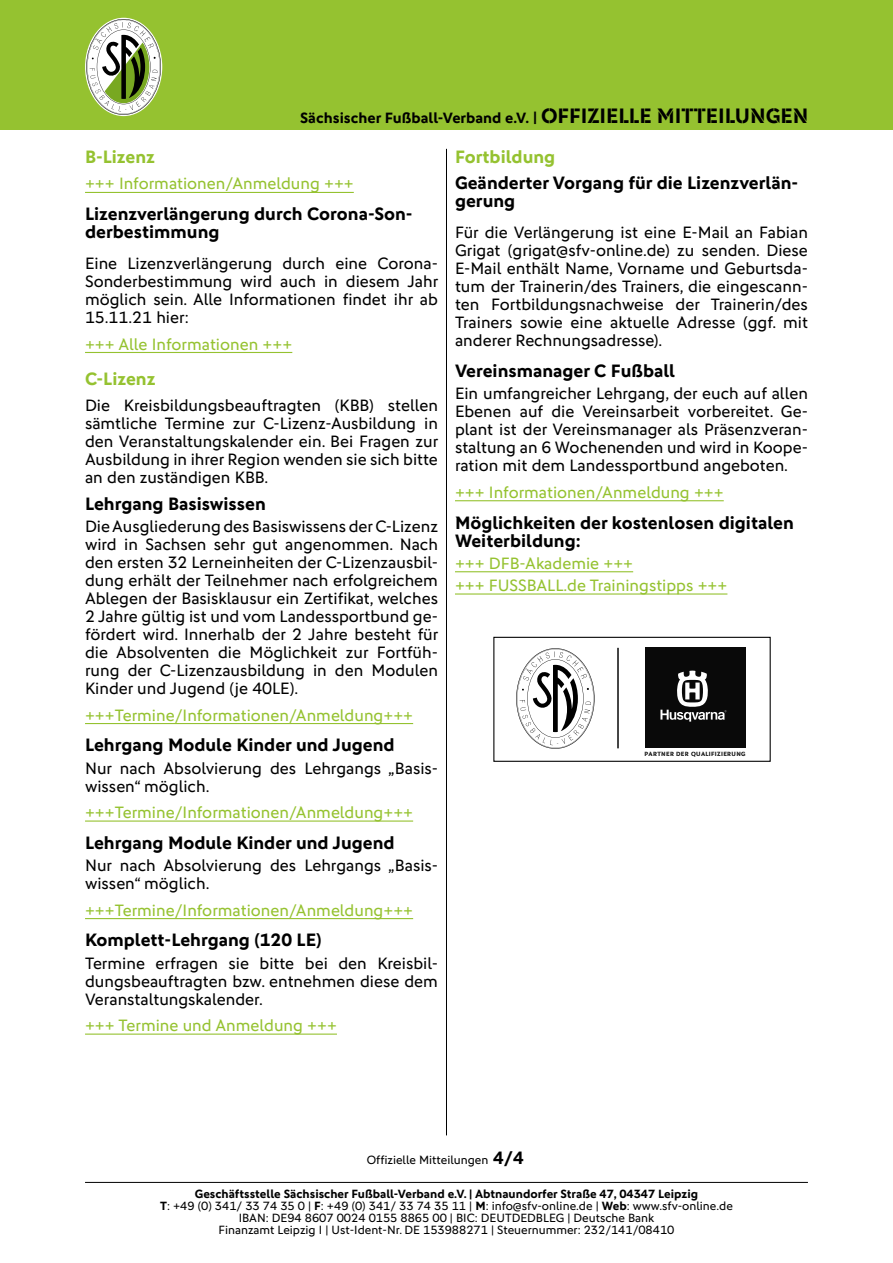
<style>
.page{position:relative;width:893px;height:1263px;background:#fff}
.page>*{position:absolute;margin:0;border:0;box-sizing:border-box;transform-origin:0 0}
.t1{font:700 18px/18px "DFB Sans";color:#000}
.t2{font:700 18px "DFB Sans";color:#95c230}
.t3{font:16.5px/18px "DFB Sans";color:#000;text-align:justify}
.t4{font:16.5px/22.2px "DFB Sans";color:#95c230}
.t5{font:700 15px "DFB Sans";color:#000}
.t6{font:12px/12px "DFB Sans";color:#000;text-align:center}
.t7{font:6.15px "DFB Stencil";letter-spacing:.055em;color:#000}
.s1{font-family:"DFB Stencil";font-weight:400}
.s2{font-family:"DFB Stencil";font-weight:400;font-size:21px}
.s3{font-weight:700;font-size:18px}
.s4{font-weight:700}
</style>
<div class="page">
<div style="left:0;top:0;width:893px;height:130px;background:#95c230"></div>
<svg style="left:86px;top:19px;width:75px;height:96px"></svg>
<hr style="left:85px;top:1182px;width:723px;height:1px;background:#000">
<hr style="left:85px;top:192px;width:269px;height:1px;background:#95c230">
<hr style="left:85px;top:352px;width:207px;height:1px;background:#95c230">
<hr style="left:85px;top:723px;width:328px;height:1px;background:#95c230">
<hr style="left:85px;top:820px;width:328px;height:2px;background:#95c230">
<hr style="left:85px;top:918px;width:328px;height:1px;background:#95c230">
<hr style="left:85px;top:1033px;width:252px;height:2px;background:#95c230">
<hr style="left:446px;top:149px;width:1px;height:986px;background:#000">
<hr style="left:455px;top:500px;width:269px;height:1px;background:#95c230">
<hr style="left:455px;top:571px;width:178px;height:1px;background:#95c230">
<hr style="left:455px;top:593px;width:272px;height:2px;background:#95c230">
<svg style="left:516px;top:648px;width:79px;height:101px"></svg>
<hr style="left:617px;top:648px;width:2px;height:100px;background:#000">
<div style="left:645px;top:648px;width:100px;height:100px;background:#090909"></div>
<svg style="left:660px;top:671px;width:66px;height:51px"></svg>
<div style="left:493px;top:637px;width:278px;height:125px;border:1px solid #000"></div>
<p class="t5" style="left:300px;top:109px;width:510px">Sächsischer Fußball-Verband e.V. <span class="s1">|</span> <span class="s2">OFFIZIELLE MITTEILUNGEN</span></p>
<p class="t2" style="left:85px;top:146px;width:71px">B-Lizenz</p>
<p class="t4" style="left:85px;top:173px;width:270px">+++ Informationen/Anmeldung +++</p>
<p class="t1" style="left:85px;top:205px;width:329px">Lizenzverlängerung durch Corona-Son&shy;derbestimmung</p>
<p class="t3" style="left:85px;top:254px;width:355px">Eine Lizenzverlängerung durch eine Corona-Sonderbestimmung wird auch in diesem Jahr möglich sein. Alle Informationen findet ihr ab 15.11.21 hier:</p>
<p class="t4" style="left:85px;top:333px;width:209px">+++ Alle Informationen +++</p>
<p class="t2" style="left:85px;top:368px;width:72px">C-Lizenz</p>
<p class="t3" style="left:85px;top:396px;width:355px">Die Kreisbildungsbeauftragten (KBB) stellen sämtliche Termine zur C-Lizenz-Ausbildung in den Veranstaltungskalender ein. Bei Fragen zur Ausbildung in ihrer Region wenden sie sich bitte an den zuständigen KBB.</p>
<p class="t1" style="left:85px;top:494px;width:182px">Lehrgang Basiswissen</p>
<p class="t3" style="left:85px;top:517px;width:355px">Die Ausgliederung des Basiswissens der C-Lizenz wird in Sachsen sehr gut angenommen. Nach den ersten 32 Lerneinheiten der C-Lizenzausbil&shy;dung erhält der Teilnehmer nach erfolgreichem Ablegen der Basisklausur ein Zertifikat, welches 2 Jahre gültig ist und vom Landessportbund ge&shy;fördert wird. Innerhalb der 2 Jahre besteht für die Absolventen die Möglichkeit zur Fortfüh&shy;rung der C-Lizenzausbildung in den Modulen Kinder und Jugend (je 40LE).</p>
<p class="t4" style="left:85px;top:704px;width:330px">+++Termine/Informationen/Anmeldung+++</p>
<p class="t1" style="left:85px;top:736px;width:311px">Lehrgang Module Kinder und Jugend</p>
<p class="t3" style="left:85px;top:759px;width:354px">Nur nach Absolvierung des Lehrgangs „Basis&shy;wissen“ möglich.</p>
<p class="t4" style="left:85px;top:801px;width:330px">+++Termine/Informationen/Anmeldung+++</p>
<p class="t1" style="left:85px;top:833px;width:311px">Lehrgang Module Kinder und Jugend</p>
<p class="t3" style="left:85px;top:856px;width:354px">Nur nach Absolvierung des Lehrgangs „Basis&shy;wissen“ möglich.</p>
<p class="t4" style="left:85px;top:899px;width:330px">+++Termine/Informationen/Anmeldung+++</p>
<p class="t1" style="left:85px;top:931px;width:238px">Komplett-Lehrgang (120 LE)</p>
<p class="t3" style="left:85px;top:954px;width:354px">Termine erfragen sie bitte bei den Kreisbil&shy;dungsbeauftragten bzw. entnehmen diese dem Veranstaltungskalender.</p>
<p class="t4" style="left:85px;top:1014px;width:253px">+++ Termine und Anmeldung +++</p>
<p class="t2" style="left:455px;top:146px;width:102px">Fortbildung</p>
<p class="t1" style="left:455px;top:174px;width:345px">Geänderter Vorgang für die Lizenzverlän&shy;gerung</p>
<p class="t3" style="left:455px;top:223px;width:354px">Für die Verlängerung ist eine E-Mail an Fabian Grigat (grigat@sfv-online.de) zu senden. Diese E-Mail enthält Name, Vorname und Geburtsda&shy;tum der Trainerin/des Trainers, die eingescann&shy;ten Fortbildungsnachweise der Trainerin/des Trainers sowie eine aktuelle Adresse (ggf. mit anderer Rechnungsadresse).</p>
<p class="t1" style="left:455px;top:361px;width:222px">Vereinsmanager C Fußball</p>
<p class="t3" style="left:455px;top:384px;width:354px">Ein umfangreicher Lehrgang, der euch auf allen Ebenen auf die Vereinsarbeit vorbereitet. Ge&shy;plant ist der Vereinsmanager als Präsenzveran&shy;staltung an 6 Wochenenden und wird in Koope&shy;ration mit dem Landessportbund angeboten.</p>
<p class="t4" style="left:455px;top:481px;width:270px">+++ Informationen/Anmeldung +++</p>
<p class="t1" style="left:455px;top:513px;width:340px">Möglichkeiten der kostenlosen digitalen<br>Weiterbildung:</p>
<p class="t4" style="left:455px;top:552px;width:274px">+++ DFB-Akademie +++<br>+++ FUSSBALL.de Trainingstipps +++</p>
<p class="t7" style="left:644px;top:750px;width:103px">PARTNER DER QUALIFIZIERUNG</p>
<p class="t6" style="left:367px;top:1154px;width:159px">Offizielle Mitteilungen <span class="s3">4/4</span></p>
<p class="t6" style="left:160px;top:1188px;width:574px"><span class="s4">Geschäftsstelle Sächsischer Fußball-Verband e.V. | Abtnaundorfer Straße 47, 04347 Leipzig<br>T</span>: +49 (0) 341/ 33 74 35 0 | <span class="s4">F</span>: +49 (0) 341/ 33 74 35 11 | <span class="s4">M</span>: info@sfv-online.de | <span class="s4">Web</span>: www.sfv-online.de IBAN: DE94 8607 0024 0155 8865 00 | BIC: DEUTDEDBLEG | Deutsche Bank<br>Finanzamt Leipzig I | Ust-Ident-Nr. DE 153988271 | Steuernummer: 232/141/08410</p>
</div>
